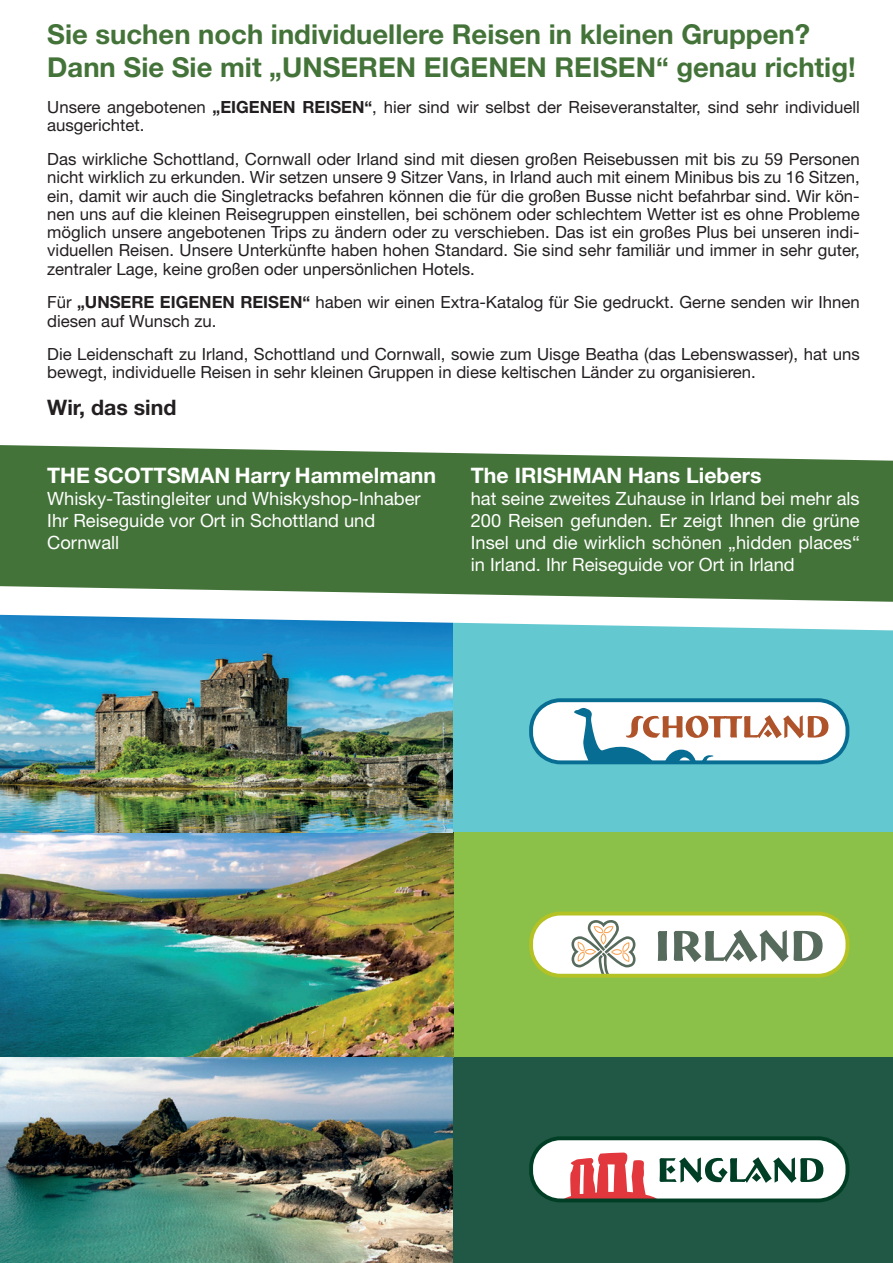
<style>
.page{position:relative;width:893px;height:1263px;background:#fff}
.page>*{position:absolute;margin:0;border:0;box-sizing:border-box;transform-origin:0 0}
.t1{font:700 27.45px/33px "Helvetica Neue LT Std";color:#437338}
.t2{font:700 21.3px "Helvetica Neue LT Std";color:#fff}
.t3{font:700 21.3px "Helvetica Neue LT Std";color:#231f20}
.t4{font:18.3px/21.9px "Helvetica Neue LT Std";color:#fff}
.t5{font:16.8px/18.3px "Helvetica Neue LT Std";color:#231f20}
.s1{font-weight:700}
</style>
<div class="page">
<div style="left:0;top:608px;width:893px;height:224px;background:#63c8d0"></div>
<div style="left:0;top:832px;width:893px;height:225px;background:#8bc148"></div>
<div style="left:0;top:1057px;width:893px;height:206px;background:#215845"></div>
<div style="left:0;top:445px;width:893px;height:141px;background:#437338"></div>
<svg style="left:529px;top:698px;width:320px;height:66px;background:#c2d0d4"></svg>
<svg style="left:529px;top:1136px;width:320px;height:66px;background:#bfb9b4"></svg>
<hr style="left:560px;top:1200px;width:259px;height:1px;background:#003f25">
<svg style="left:529px;top:912px;width:320px;height:66px;background:#d5dcc0"></svg>
<img style="left:0;top:630px;width:453px;height:633px">
<svg style="left:0;top:586px;width:893px;height:44px"></svg>
<h1 class="t1" style="left:47px;top:17px;width:810px">Sie suchen noch individuellere Reisen in kleinen Gruppen?<br>Dann Sie Sie mit „UNSEREN EIGENEN REISEN“ genau richtig!</h1>
<p class="t5" style="left:47px;top:98px;width:814px">Unsere angebotenen <span class="s1">„EIGENEN REISEN“</span>, hier sind wir selbst der Reiseveranstalter, sind sehr individuell ausgerichtet.</p>
<p class="t5" style="left:47px;top:150px;width:814px;text-align:justify">Das wirkliche Schottland, Cornwall oder Irland sind mit diesen großen Reisebussen mit bis zu 59 Personen nicht wirklich zu erkunden. Wir setzen unsere 9 Sitzer Vans, in Irland auch mit einem Minibus bis zu 16 Sitzen, ein, damit wir auch die Singletracks befahren können die für die großen Busse nicht befahrbar sind. Wir kön&shy;nen uns auf die kleinen Reisegruppen einstellen, bei schönem oder schlechtem Wetter ist es ohne Probleme möglich unsere angebotenen Trips zu ändern oder zu verschieben. Das ist ein großes Plus bei unseren indi&shy;viduellen Reisen. Unsere Unterkünfte haben hohen Standard. Sie sind sehr familiär und immer in sehr guter, zentraler Lage, keine großen oder unpersönlichen Hotels.</p>
<p class="t5" style="left:47px;top:293px;width:814px">Für <span class="s1">„UNSERE EIGENEN REISEN“</span> haben wir einen Extra-Katalog für Sie gedruckt. Gerne senden wir Ihnen diesen auf Wunsch zu.</p>
<p class="t5" style="left:47px;top:345px;width:814px">Die Leidenschaft zu Irland, Schottland und Cornwall, sowie zum Uisge Beatha (das Lebenswasser), hat uns bewegt, individuelle Reisen in sehr kleinen Gruppen in diese keltischen Länder zu organisieren.</p>
<p class="t3" style="left:47px;top:394px;width:131px">Wir, das sind</p>
<p class="t2" style="left:47px;top:463px;width:390px">THE SCOTTSMAN Harry Hammelmann</p>
<p class="t4" style="left:47px;top:488px;width:375px">Whisky-Tastingleiter und Whiskyshop-Inhaber<br>Ihr Reiseguide vor Ort in Schottland und<br>Cornwall</p>
<p class="t2" style="left:471px;top:463px;width:292px">The IRISHMAN Hans Liebers</p>
<p class="t4" style="left:471px;top:488px;width:390px;text-align:justify">hat seine zweites Zuhause in Irland bei mehr als 200 Reisen gefunden. Er zeigt Ihnen die grüne Insel und die wirklich schönen „hidden places“ in Irland. Ihr Reiseguide vor Ort in Irland</p>
</div>
